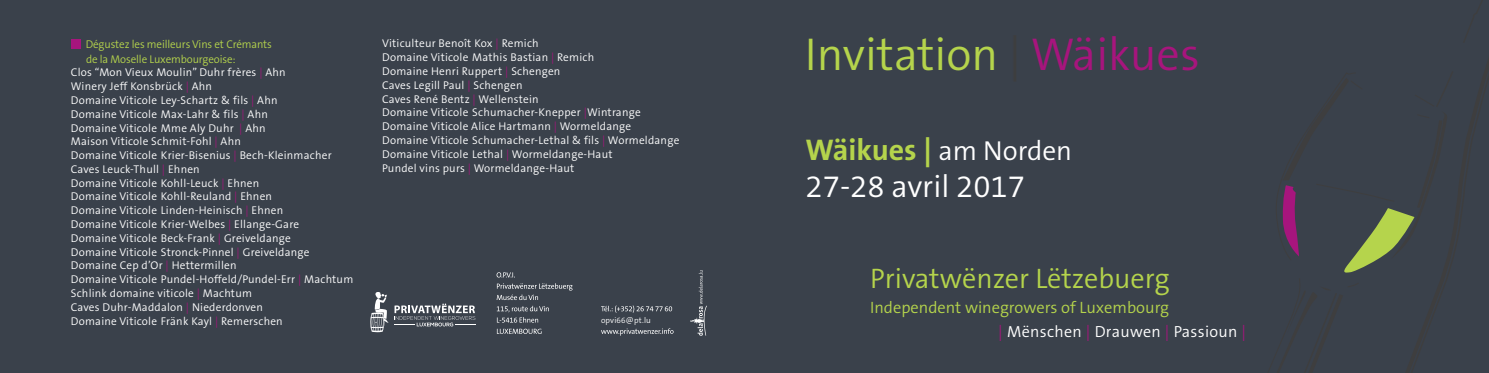
<style>
.page{position:relative;width:1489px;height:373px;background:#fff}
.page>*{position:absolute;margin:0;border:0;box-sizing:border-box;transform-origin:0 0}
.t1{font:300 46.25px "The Sans B4";color:#b5d44c}
.t2{font:300 31.25px "The Sans B4";color:#fff}
.t3{font:700 30px "The Sans B7";color:#b5d44c}
.t4{font:300 28.25px "The Sans B4";color:#b5d44c}
.t5{font:300 16.5px "The Sans B4";color:#b5d44c}
.t6{font:300 16.12px "The Sans B4";letter-spacing:.02em;color:#fff}
.t7{font:300 11.25px "The Sans B4";letter-spacing:.02em;color:#fff}
.t8{font:300 11.25px "The Sans B4";letter-spacing:-.01em;color:#b5d44c}
.t9{font:300 8.12px "The Sans B4";letter-spacing:.02em;color:#fff}
.s1{color:#a7157d}
.s2{color:#3e3e3f}
.s3{font-family:"The Sans B4";font-weight:300;font-size:27.5px;color:#fff}
</style>
<div class="page">
<div style="left:0;top:0;width:755px;height:372px;background:#3a414b"></div>
<svg style="left:497px;top:328px;width:44px;height:5px"></svg>
<svg style="left:497px;top:305px;width:52px;height:17px"></svg>
<svg style="left:496px;top:283px;width:76px;height:16px"></svg>
<svg style="left:496px;top:272px;width:19px;height:5px"></svg>
<div style="left:71px;top:39px;width:9px;height:9px;background:#a7157d"></div>
<svg style="left:690px;top:270px;width:17px;height:65px"></svg>
<svg style="left:601px;top:328px;width:72px;height:7px"></svg>
<svg style="left:601px;top:305px;width:71px;height:7px"></svg>
<div style="left:733px;top:0;width:755px;height:372px;background:#3a414b"></div>
<svg style="left:1268px;top:140px;width:33px;height:232px"></svg>
<svg style="left:1303px;top:41px;width:185px;height:331px"></svg>
<svg style="left:394px;top:303px;width:81px;height:23px"></svg>
<svg style="left:370px;top:292px;width:18px;height:39px"></svg>
<p class="t8" style="left:86px;top:39px;width:188px">Dégustez les meilleurs Vins et Crémants</p>
<p class="t8" style="left:86px;top:53px;width:151px">de la Moselle Luxembourgeoise:</p>
<p class="t7" style="left:71px;top:67px;width:216px">Clos “Mon Vieux Moulin” Duhr frères <span class="s1">|</span> Ahn</p>
<p class="t7" style="left:71px;top:80px;width:143px">Winery Jeff Konsbrück <span class="s1">|</span> Ahn</p>
<p class="t7" style="left:71px;top:94px;width:208px">Domaine Viticole Ley-Schartz &amp; fils <span class="s1">|</span> Ahn</p>
<p class="t7" style="left:71px;top:108px;width:198px">Domaine Viticole Max-Lahr &amp; fils <span class="s1">|</span> Ahn</p>
<p class="t7" style="left:71px;top:122px;width:196px">Domaine Viticole Mme Aly Duhr <span class="s1">|</span> Ahn</p>
<p class="t7" style="left:71px;top:135px;width:171px">Maison Viticole Schmit-Fohl <span class="s1">|</span> Ahn</p>
<p class="t7" style="left:71px;top:149px;width:262px">Domaine Viticole Krier-Bisenius <span class="s1">|</span> Bech-Kleinmacher</p>
<p class="t7" style="left:71px;top:163px;width:130px">Caves Leuck-Thull <span class="s1">|</span> Ehnen</p>
<p class="t7" style="left:71px;top:177px;width:190px">Domaine Viticole Kohll-Leuck <span class="s1">|</span> Ehnen</p>
<p class="t7" style="left:71px;top:190px;width:203px">Domaine Viticole Kohll-Reuland <span class="s1">|</span> Ehnen</p>
<p class="t7" style="left:71px;top:204px;width:214px">Domaine Viticole Linden-Heinisch <span class="s1">|</span> Ehnen</p>
<p class="t7" style="left:71px;top:218px;width:230px">Domaine Viticole Krier-Welbes <span class="s1">|</span> Ellange-Gare</p>
<p class="t7" style="left:71px;top:232px;width:221px">Domaine Viticole Beck-Frank <span class="s1">|</span> Greiveldange</p>
<p class="t7" style="left:71px;top:245px;width:240px">Domaine Viticole Stronck-Pinnel <span class="s1">|</span> Greiveldange</p>
<p class="t7" style="left:71px;top:259px;width:167px">Domaine Cep d’Or <span class="s1">|</span> Hettermillen</p>
<p class="t7" style="left:71px;top:273px;width:284px">Domaine Viticole Pundel-Hoffeld/Pundel-Err <span class="s1">|</span> Machtum</p>
<p class="t7" style="left:71px;top:287px;width:183px">Schlink domaine viticole <span class="s1">|</span> Machtum</p>
<p class="t7" style="left:71px;top:300px;width:194px">Caves Duhr-Maddalon <span class="s1">|</span> Niederdonven</p>
<p class="t7" style="left:71px;top:314px;width:213px">Domaine Viticole Fränk Kayl <span class="s1">|</span> Remerschen</p>
<p class="t7" style="left:382px;top:38px;width:158px">Viticulteur Benoît Kox <span class="s1">|</span> Remich</p>
<p class="t7" style="left:382px;top:51px;width:213px">Domaine Viticole Mathis Bastian <span class="s1">|</span> Remich</p>
<p class="t7" style="left:382px;top:65px;width:180px">Domaine Henri Ruppert <span class="s1">|</span> Schengen</p>
<p class="t7" style="left:382px;top:79px;width:142px">Caves Legill Paul <span class="s1">|</span> Schengen</p>
<p class="t7" style="left:382px;top:93px;width:158px">Caves René Bentz <span class="s1">|</span> Wellenstein</p>
<p class="t7" style="left:382px;top:106px;width:260px">Domaine Viticole Schumacher-Knepper <span class="s1">|</span>Wintrange</p>
<p class="t7" style="left:382px;top:120px;width:250px">Domaine Viticole Alice Hartmann <span class="s1">|</span> Wormeldange</p>
<p class="t7" style="left:382px;top:134px;width:298px">Domaine Viticole Schumacher-Lethal &amp; fils <span class="s1">|</span> Wormeldange</p>
<p class="t7" style="left:382px;top:148px;width:232px">Domaine Viticole Lethal <span class="s1">|</span> Wormeldange-Haut</p>
<p class="t7" style="left:382px;top:161px;width:194px">Pundel vins purs <span class="s1">|</span> Wormeldange-Haut</p>
<p class="t9" style="left:601px;top:315px;width:51px">opvi66@pt.lu</p>
<p class="t1" style="left:804px;top:30px;width:396px">Invitation <span class="s2">|</span> <span class="s1">Wäikues</span></p>
<p class="t3" style="left:805px;top:134px;width:268px">Wäikues | <span class="s3">am Norden</span></p>
<p class="t2" style="left:805px;top:170px;width:221px">27-28 avril 2017</p>
<p class="t4" style="left:870px;top:263px;width:301px">Privatwënzer Lëtzebuerg</p>
<p class="t5" style="left:870px;top:298px;width:300px">Independent winegrowers of Luxembourg</p>
<p class="t6" style="left:998px;top:322px;width:249px"><span class="s1">|</span> Mënschen <span class="s1">|</span> Drauwen <span class="s1">|</span> Passioun <span class="s1">|</span></p>
</div>
